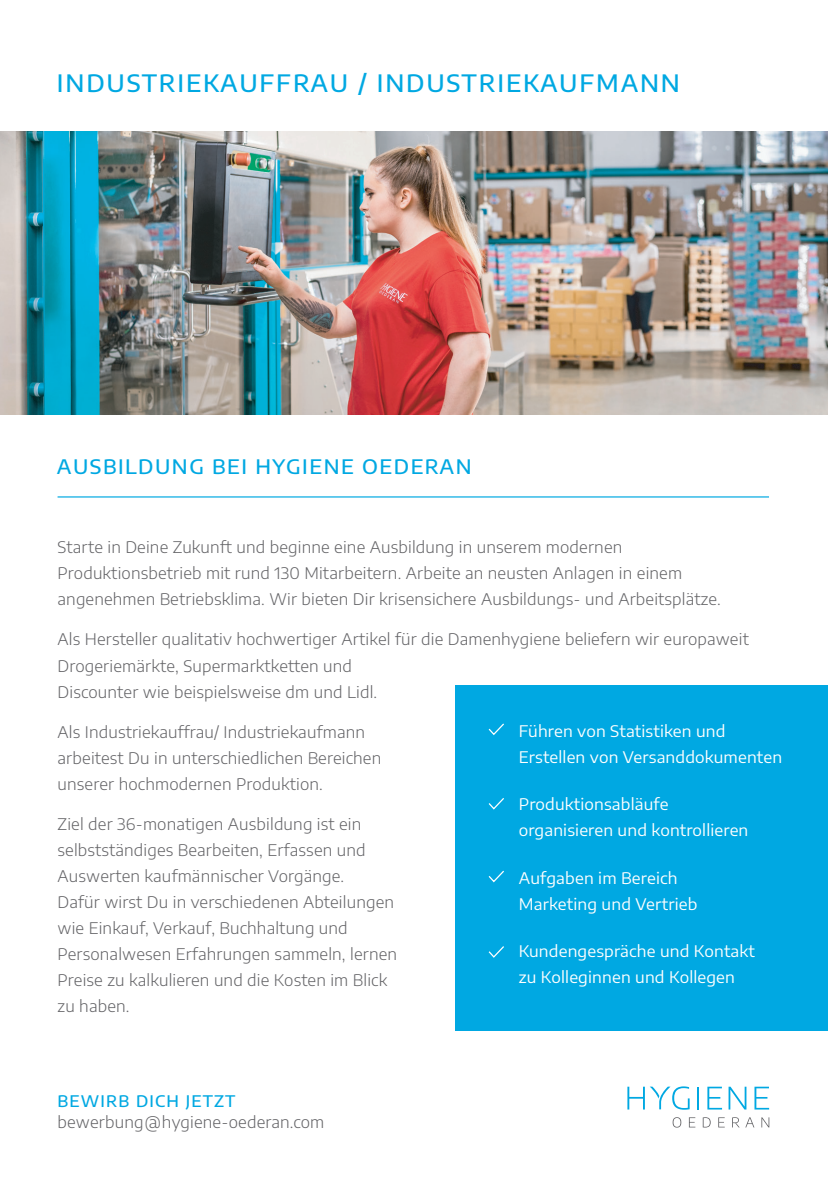
<style>
.page{position:relative;width:828px;height:1185px;background:#fff}
.page>*{position:absolute;margin:0;border:0;box-sizing:border-box;transform-origin:0 0}
.t1{font:500 24px "Encode Sans Semi Expanded";letter-spacing:.075em;color:#00a8e2}
.t2{font:500 20px "Encode Sans Semi Expanded";letter-spacing:.075em;color:#00a8e2}
.t3{font:300 16px/26px "Encode Sans Semi Expanded";letter-spacing:.01em;color:#636366}
.t4{font:16px/26px "Encode Sans Semi Expanded";letter-spacing:.01em;color:#fff}
.t5{font:500 16px "Encode Sans Semi Expanded";letter-spacing:.075em;color:#00a8e2}
</style>
<div class="page">
<div style="left:455px;top:685px;width:373px;height:345px;background:#00a8e2"></div>
<svg style="left:488px;top:723px;width:16px;height:13px"></svg>
<svg style="left:488px;top:798px;width:16px;height:12px"></svg>
<svg style="left:488px;top:870px;width:16px;height:13px"></svg>
<svg style="left:488px;top:946px;width:16px;height:12px"></svg>
<hr style="left:58px;top:496px;width:711px;height:2px;background:#00a8e2">
<img style="left:0;top:131px;width:828px;height:284px">
<svg style="left:672px;top:1117px;width:9px;height:10px"></svg>
<svg style="left:689px;top:1117px;width:6px;height:10px"></svg>
<svg style="left:703px;top:1117px;width:7px;height:10px"></svg>
<svg style="left:718px;top:1117px;width:7px;height:10px"></svg>
<svg style="left:732px;top:1117px;width:7px;height:10px"></svg>
<svg style="left:745px;top:1117px;width:9px;height:10px"></svg>
<svg style="left:761px;top:1117px;width:8px;height:10px"></svg>
<hr style="left:697px;top:1087px;width:2px;height:22px;background:#00a8e2">
<svg style="left:707px;top:1087px;width:15px;height:22px"></svg>
<svg style="left:728px;top:1087px;width:18px;height:22px"></svg>
<svg style="left:754px;top:1087px;width:15px;height:22px"></svg>
<svg style="left:627px;top:1086px;width:62px;height:24px"></svg>
<h1 class="t1" style="left:57px;top:66px;width:624px">INDUSTRIEKAUFFRAU / INDUSTRIEKAUFMANN</h1>
<p class="t2" style="left:57px;top:452px;width:416px">AUSBILDUNG BEI HYGIENE OEDERAN</p>
<p class="t3" style="left:58px;top:533px;width:665px">Starte in Deine Zukunft und beginne eine Ausbildung in unserem modernen<br>Produktionsbetrieb mit rund 130 Mitarbeitern. Arbeite an neusten Anlagen in einem angenehmen Betriebsklima. Wir bieten Dir krisensichere Ausbildungs- und Arbeitsplätze.</p>
<p class="t3" style="left:58px;top:625px;width:693px">Als Hersteller qualitativ hochwertiger Artikel für die Damenhygiene beliefern wir europaweit</p>
<p class="t3" style="left:58px;top:652px;width:321px">Drogeriemärkte, Supermarktketten und<br>Discounter wie beispielsweise dm und Lidl.</p>
<p class="t3" style="left:58px;top:718px;width:325px">Als Industriekauffrau/ Industriekaufmann arbeitest Du in unterschiedlichen Bereichen unserer hochmodernen Produktion.</p>
<p class="t3" style="left:58px;top:810px;width:341px">Ziel der 36-monatigen Ausbildung ist ein selbstständiges Bearbeiten, Erfassen und Auswerten kaufmännischer Vorgänge.<br>Dafür wirst Du in verschiedenen Abteilungen wie Einkauf, Verkauf, Buchhaltung und Personalwesen Erfahrungen sammeln, lernen Preise zu kalkulieren und die Kosten im Blick zu haben.</p>
<p class="t5" style="left:58px;top:1090px;width:179px">BEWIRB DICH JETZT</p>
<p class="t3" style="left:58px;top:1108px;width:268px">bewerbung@hygiene-oederan.com</p>
<p class="t4" style="left:519px;top:717px;width:265px">Führen von Statistiken und<br>Erstellen von Versanddokumenten</p>
<p class="t4" style="left:519px;top:791px;width:231px">Produktionsabläufe organisieren und kontrollieren</p>
<p class="t4" style="left:519px;top:864px;width:180px">Aufgaben im Bereich<br>Marketing und Vertrieb</p>
<p class="t4" style="left:519px;top:938px;width:238px">Kundengespräche und Kontakt zu Kolleginnen und Kollegen</p>
</div>
